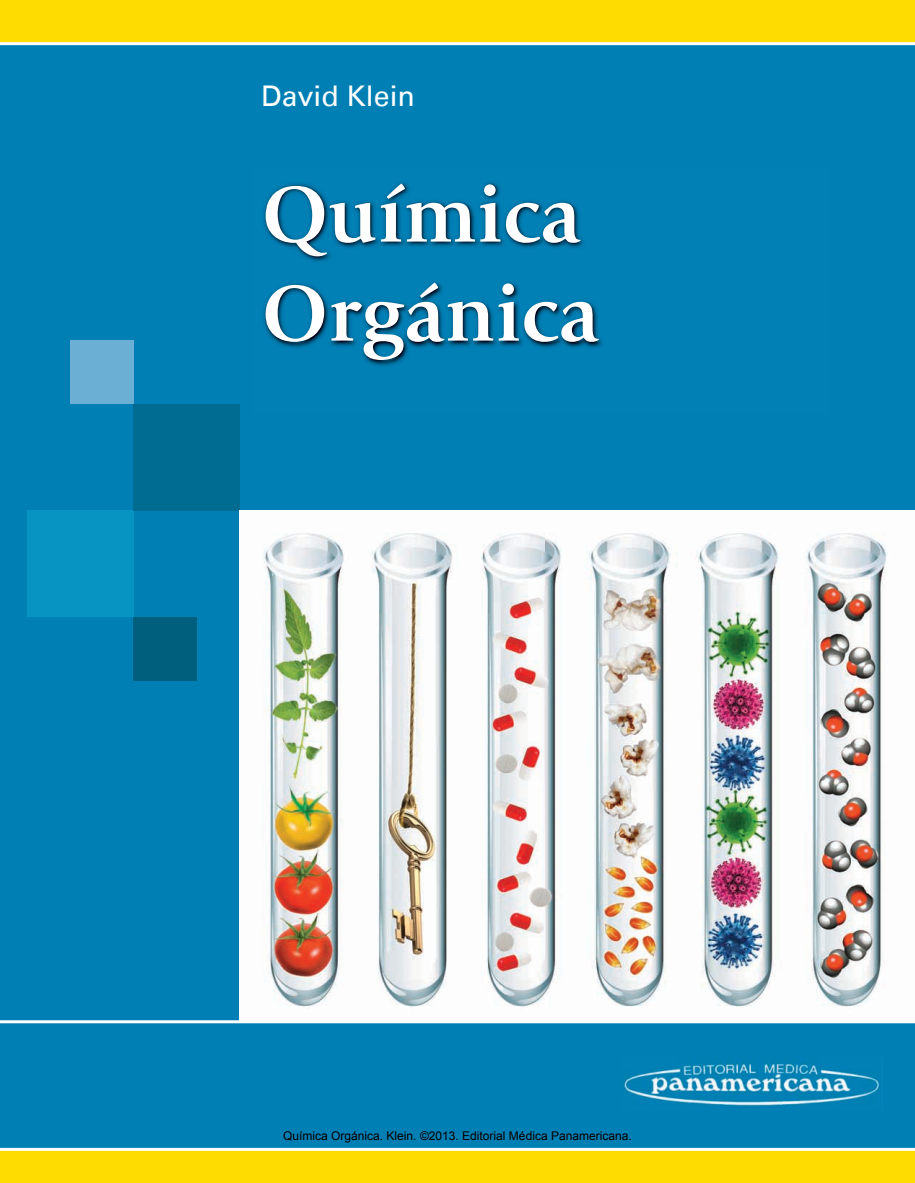
<style>
.page{position:relative;width:915px;height:1183px;background:#fff}
.page>*{position:absolute;margin:0;border:0;box-sizing:border-box;transform-origin:0 0}
.t1{font:700 82.5px/99px "Giovanni";color:#fff}
.t2{font:28.5px "Univers LT";color:#fff}
.t3{font:12px "Arial";color:#000}
</style>
<div class="page">
<div style="left:0;top:0;width:914px;height:1183px;background:#007fb4"></div>
<div style="left:27px;top:510px;width:106px;height:107px;background:#0794c3"></div>
<div style="left:133px;top:404px;width:107px;height:106px;background:#006c91"></div>
<div style="left:70px;top:340px;width:63px;height:64px;background:#6cafd4"></div>
<div style="left:133px;top:617px;width:64px;height:63px;background:#005f7c"></div>
<img style="left:264px;top:182px;width:338px;height:184px">
<img style="left:623px;top:1062px;width:257px;height:44px">
<img style="left:240px;top:510px;width:674px;height:510px">
<div style="left:0;top:0;width:914px;height:44px;background:#ffdc01"></div>
<hr style="left:0;top:42px;width:914px;height:3px;background:#fff">
<div style="left:0;top:1149px;width:914px;height:34px;background:#ffdc01"></div>
<hr style="left:0;top:1148px;width:914px;height:3px;background:#fff">
<hr style="left:0;top:1020px;width:914px;height:3px;background:#fff">
<h2 class="t2" style="left:261px;top:85px;width:155px">David Klein</h2>
<h1 class="t1" style="left:261px;top:165px;width:339px">Química<br>Orgánica</h1>
<p class="t3" style="left:283px;top:1127px;width:350px">Química Orgánica. Klein. ©2013. Editorial Médica Panamericana.</p>
</div>
